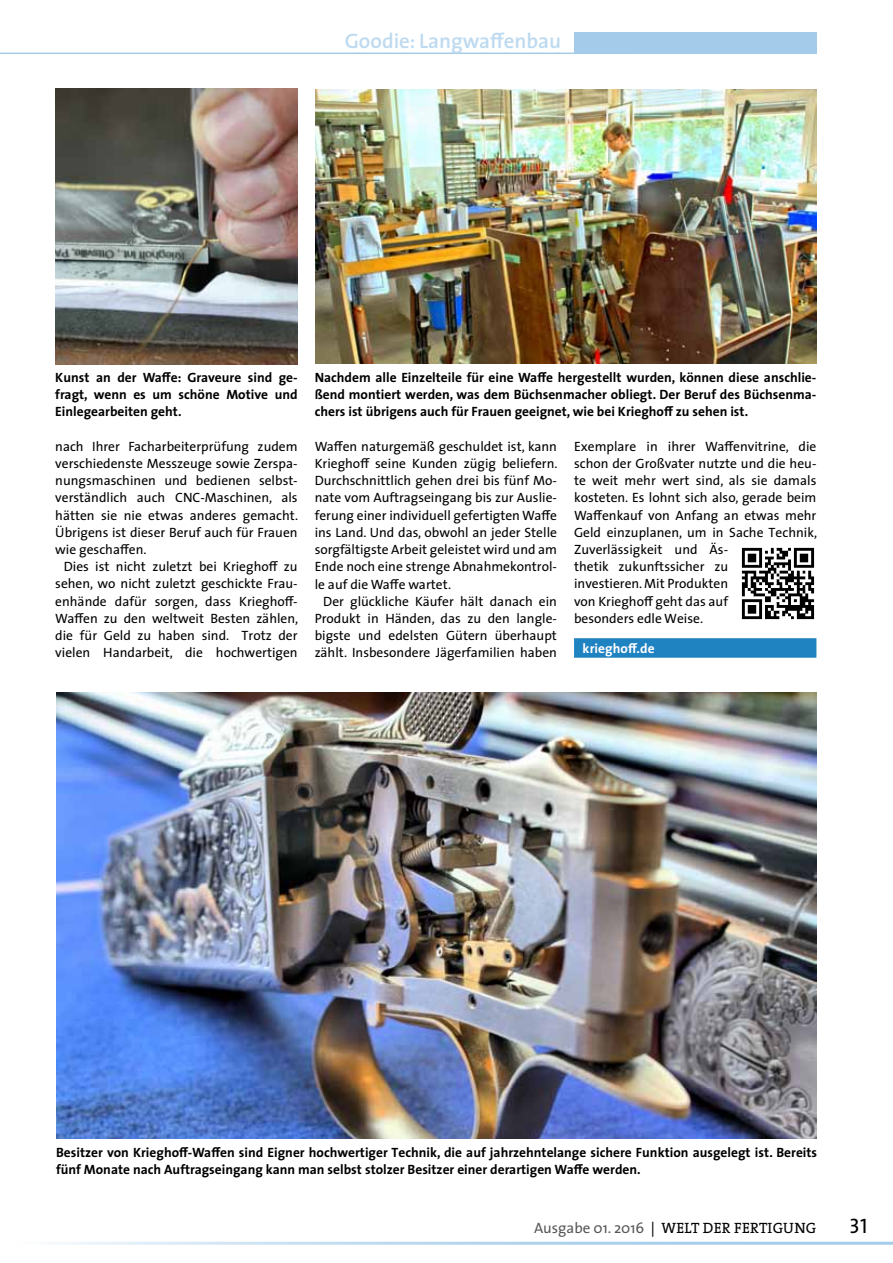
<style>
.page{position:relative;width:893px;height:1263px;background:#fff}
.page>*{position:absolute;margin:0;border:0;box-sizing:border-box;transform-origin:0 0}
.t1{font:600 21px "The Sans";color:#bddaf0}
.t2{font:21px "The Sans Regular Caps";color:#000}
.t3{font:15px "The Serif";letter-spacing:.015em;color:#000}
.t4{font:13.5px/17.2px "The Sans";color:#000}
.t5{font:700 13.5px/17.2px "The Sans";color:#000;text-align:justify}
.t6{font:700 13.5px "The Sans";letter-spacing:.005em;color:#fff}
.s1{font-family:"The Sans";color:#58585a}
.s2{font-family:"The Sans"}
</style>
<div class="page">
<div style="left:574px;top:33px;width:242px;height:21px;background:#a4ccea"></div>
<hr style="left:0;top:53px;width:636px;height:1px;background:#a4ccea">
<hr style="left:17px;top:1242px;width:876px;height:3px;background:#a4ccea">
<div style="left:574px;top:638px;width:242px;height:20px;background:#1f82c1"></div>
<img style="left:741px;top:547px;width:74px;height:73px">
<img style="left:315px;top:89px;width:501px;height:275px">
<img style="left:57px;top:692px;width:759px;height:446px">
<img style="left:55px;top:89px;width:243px;height:276px">
<p class="t1" style="left:345px;top:23px;width:218px">Goodie: Langwaffenbau</p>
<p class="t5" style="left:55px;top:368px;width:244px">Kunst an der Waffe: Graveure sind ge&shy;fragt, wenn es um schöne Motive und Einlegearbeiten geht.</p>
<p class="t4" style="left:55px;top:437px;width:244px">nach Ihrer Facharbeiterprüfung zudem</p>
<p class="t4" style="left:55px;top:454px;width:244px">verschiedenste Messzeuge sowie Zerspa-</p>
<p class="t4" style="left:55px;top:472px;width:244px">nungsmaschinen und bedienen selbst-</p>
<p class="t4" style="left:55px;top:489px;width:244px">verständlich auch CNC-Maschinen, als</p>
<p class="t4" style="left:55px;top:506px;width:244px">hätten sie nie etwas anderes gemacht.</p>
<p class="t4" style="left:55px;top:523px;width:244px">Übrigens ist dieser Beruf auch für Frauen</p>
<p class="t4" style="left:55px;top:540px;width:93px">wie geschaffen.</p>
<p class="t4" style="left:64px;top:558px;width:235px">Dies ist nicht zuletzt bei Krieghoff zu</p>
<p class="t4" style="left:55px;top:575px;width:244px">sehen, wo nicht zuletzt geschickte Frau-</p>
<p class="t4" style="left:55px;top:592px;width:244px">enhände dafür sorgen, dass Krieghoff-</p>
<p class="t4" style="left:55px;top:609px;width:245px">Waffen zu den weltweit Besten zählen,</p>
<p class="t4" style="left:55px;top:626px;width:244px">die für Geld zu haben sind. Trotz der</p>
<p class="t4" style="left:55px;top:644px;width:244px">vielen Handarbeit, die hochwertigen</p>
<p class="t5" style="left:315px;top:368px;width:503px">Nachdem alle Einzelteile für eine Waffe hergestellt wurden, können diese anschlie&shy;ßend montiert werden, was dem Büchsenmacher obliegt. Der Beruf des Büchsenma&shy;chers ist übrigens auch für Frauen geeignet, wie bei Krieghoff zu sehen ist.</p>
<p class="t4" style="left:315px;top:437px;width:244px">Waffen naturgemäß geschuldet ist, kann</p>
<p class="t4" style="left:315px;top:454px;width:244px">Krieghoff seine Kunden zügig beliefern.</p>
<p class="t4" style="left:315px;top:472px;width:244px">Durchschnittlich gehen drei bis fünf Mo-</p>
<p class="t4" style="left:315px;top:489px;width:244px">nate vom Auftragseingang bis zur Auslie-</p>
<p class="t4" style="left:315px;top:506px;width:244px">ferung einer individuell gefertigten Waffe</p>
<p class="t4" style="left:315px;top:523px;width:244px">ins Land. Und das, obwohl an jeder Stelle</p>
<p class="t4" style="left:315px;top:540px;width:244px">sorgfältigste Arbeit geleistet wird und am</p>
<p class="t4" style="left:315px;top:558px;width:244px">Ende noch eine strenge Abnahmekontrol-</p>
<p class="t4" style="left:315px;top:575px;width:138px">le auf die Waffe wartet.</p>
<p class="t4" style="left:323px;top:592px;width:235px">Der glückliche Käufer hält danach ein</p>
<p class="t4" style="left:315px;top:609px;width:244px">Produkt in Händen, das zu den langle-</p>
<p class="t4" style="left:315px;top:626px;width:244px">bigste und edelsten Gütern überhaupt</p>
<p class="t4" style="left:315px;top:644px;width:244px">zählt. Insbesondere Jägerfamilien haben</p>
<p class="t4" style="left:574px;top:437px;width:245px">Exemplare in ihrer Waffenvitrine, die schon der Großvater nutzte und die heu&shy;te weit mehr wert sind, als sie damals kosteten. Es lohnt sich also, gerade beim<br>Waffenkauf von Anfang an etwas mehr<br>Geld einzuplanen, um in Sache Technik,<br>Zuverlässigkeit und Äs-<br>thetik zukunftssicher zu<br>investieren. Mit Produkten<br>von Krieghoff geht das auf<br>besonders edle Weise.</p>
<p class="t6" style="left:583px;top:637px;width:74px">krieghoff.de</p>
<p class="t5" style="left:56px;top:1143px;width:763px">Besitzer von Krieghoff-Waffen sind Eigner hochwertiger Technik, die auf jahrzehntelange sichere Funktion ausgelegt ist. Bereits fünf Monate nach Auftragseingang kann man selbst stolzer Besitzer einer derartigen Waffe werden.</p>
<p class="t3" style="left:534px;top:1216px;width:284px"><span class="s1">Ausgabe 01. 2016</span> <span class="s2">|</span> WELT DER FERTIGUNG</p>
<p class="t2" style="left:850px;top:1214px;width:19px">31</p>
</div>
